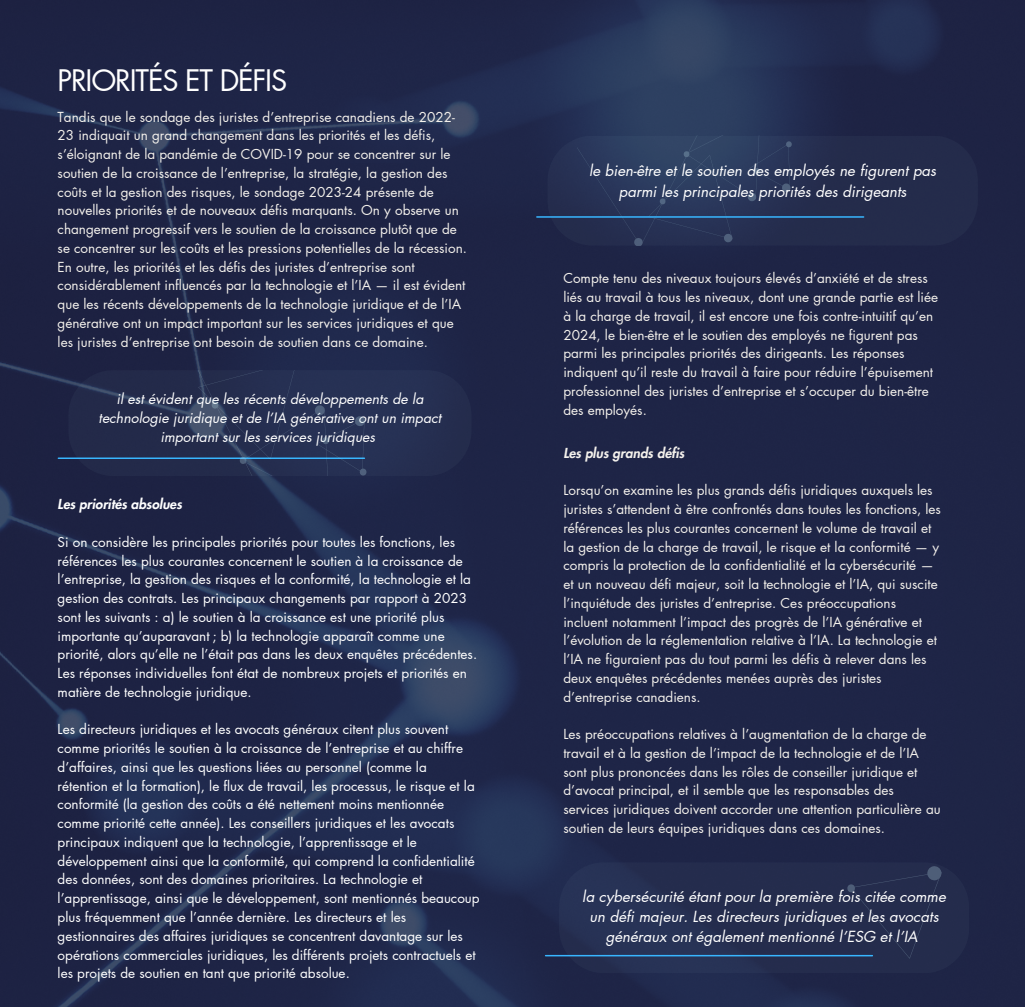
<style>
.page{position:relative;width:1025px;height:1007px;background:#fff}
.page>*{position:absolute;margin:0;border:0;box-sizing:border-box;transform-origin:0 0}
.t1{font:29px "Futura LT Pro";letter-spacing:-.04em;color:#fff}
.t2{font:italic 15px/20.2px "Futura LT Pro";color:#fff;text-align:center}
.t3{font:italic 14px/19px "Futura LT Pro";color:#fff;text-align:center}
.t4{font:13.5px/18.8px "Futura LT Pro";color:#f4f1ec}
.t5{font:13.5px/18.8px "Futura LT Pro";color:#fff}
.t6{font:italic 800 13.5px "Futura LT Pro";color:#fff}
.t7{font:italic 800 13.5px "Futura LT Pro";color:#f4f1ec}
</style>
<div class="page">
<img style="left:0;top:0;width:1024px;height:1006px">
<svg style="left:68px;top:370px;width:403px;height:106px;background:#242c4d"></svg>
<hr style="left:58px;top:457px;width:306px;height:2px;background:#38b6ff">
<svg style="left:186px;top:370px;width:180px;height:105px;background:#283456"></svg>
<svg style="left:547px;top:136px;width:430px;height:109px;background:#273253"></svg>
<hr style="left:537px;top:216px;width:326px;height:2px;background:#38b6ff">
<div style="left:559px;top:862px;width:410px;height:111px;background:#252c4d;border-radius:45px"></div>
<svg style="left:846px;top:866px;width:96px;height:92px"></svg>
<hr style="left:545px;top:954px;width:327px;height:2px;background:#38b6ff">
<h1 class="t1" style="left:58px;top:67px;width:231px">PRIORITÉS ET DÉFIS</h1>
<p class="t4" style="left:58px;top:108px;width:411px">Tandis que le sondage des juristes d’entreprise canadiens de 2022- 23 indiquait un grand changement dans les priorités et les défis, s’éloignant de la pandémie de COVID-19 pour se concentrer sur le soutien de la croissance de l’entreprise, la stratégie, la gestion des coûts et la gestion des risques, le sondage 2023-24 présente de nouvelles priorités et de nouveaux défis marquants. On y observe un changement progressif vers le soutien de la croissance plutôt que de se concentrer sur les coûts et les pressions potentielles de la récession.<br>En outre, les priorités et les défis des juristes d’entreprise sont considérablement influencés par la technologie et l’IA — il est évident que les récents développements de la technologie juridique et de l’IA générative ont un impact important sur les services juridiques et que les juristes d’entreprise ont besoin de soutien dans ce domaine.</p>
<p class="t3" style="left:99px;top:390px;width:344px">il est évident que les récents développements de la technologie juridique et de l’IA générative ont un impact important sur les services juridiques</p>
<p class="t6" style="left:58px;top:498px;width:126px">Les priorités absolues</p>
<p class="t5" style="left:58px;top:533px;width:421px">Si on considère les principales priorités pour toutes les fonctions, les références les plus courantes concernent le soutien à la croissance de l’entreprise, la gestion des risques et la conformité, la technologie et la gestion des contrats. Les principaux changements par rapport à 2023 sont les suivants : a) le soutien à la croissance est une priorité plus importante qu’auparavant ; b) la technologie apparaît comme une priorité, alors qu’elle ne l’était pas dans les deux enquêtes précédentes.<br>Les réponses individuelles font état de nombreux projets et priorités en matière de technologie juridique.</p>
<p class="t5" style="left:58px;top:720px;width:423px">Les directeurs juridiques et les avocats généraux citent plus souvent comme priorités le soutien à la croissance de l’entreprise et au chiffre d’affaires, ainsi que les questions liées au personnel (comme la rétention et la formation), le flux de travail, les processus, le risque et la conformité (la gestion des coûts a été nettement moins mentionnée comme priorité cette année). Les conseillers juridiques et les avocats principaux indiquent que la technologie, l’apprentissage et le développement ainsi que la conformité, qui comprend la confidentialité des données, sont des domaines prioritaires. La technologie et l’apprentissage, ainsi que le développement, sont mentionnés beaucoup plus fréquemment que l’année dernière. Les directeurs et les gestionnaires des affaires juridiques se concentrent davantage sur les opérations commerciales juridiques, les différents projets contractuels et les projets de soutien en tant que priorité absolue.</p>
<p class="t2" style="left:589px;top:161px;width:348px">le bien-être et le soutien des employés ne figurent pas parmi les principales priorités des dirigeants</p>
<p class="t4" style="left:563px;top:269px;width:376px">Compte tenu des niveaux toujours élevés d’anxiété et de stress liés au travail à tous les niveaux, dont une grande partie est liée à la charge de travail, il est encore une fois contre-intuitif qu’en 2024, le bien-être et le soutien des employés ne figurent pas parmi les principales priorités des dirigeants. Les réponses indiquent qu’il reste du travail à faire pour réduire l’épuisement professionnel des juristes d’entreprise et s’occuper du bien-être des employés.</p>
<p class="t7" style="left:563px;top:446px;width:123px">Les plus grands défis</p>
<p class="t4" style="left:563px;top:481px;width:379px">Lorsqu’on examine les plus grands défis juridiques auxquels les juristes s’attendent à être confrontés dans toutes les fonctions, les références les plus courantes concernent le volume de travail et la gestion de la charge de travail, le risque et la conformité — y compris la protection de la confidentialité et la cybersécurité — et un nouveau défi majeur, soit la technologie et l’IA, qui suscite l’inquiétude des juristes d’entreprise. Ces préoccupations incluent notamment l’impact des progrès de l’IA générative et l’évolution de la réglementation relative à l’IA. La technologie et l’IA ne figuraient pas du tout parmi les défis à relever dans les deux enquêtes précédentes menées auprès des juristes d’entreprise canadiens.</p>
<p class="t4" style="left:563px;top:725px;width:379px">Les préoccupations relatives à l’augmentation de la charge de travail et à la gestion de l’impact de la technologie et de l’IA sont plus prononcées dans les rôles de conseiller juridique et d’avocat principal, et il semble que les responsables des services juridiques doivent accorder une attention particulière au soutien de leurs équipes juridiques dans ces domaines.</p>
<p class="t2" style="left:582px;top:886px;width:365px">la cybersécurité étant pour la première fois citée comme un défi majeur. Les directeurs juridiques et les avocats généraux ont également mentionné l’ESG et l’IA</p>
</div>
